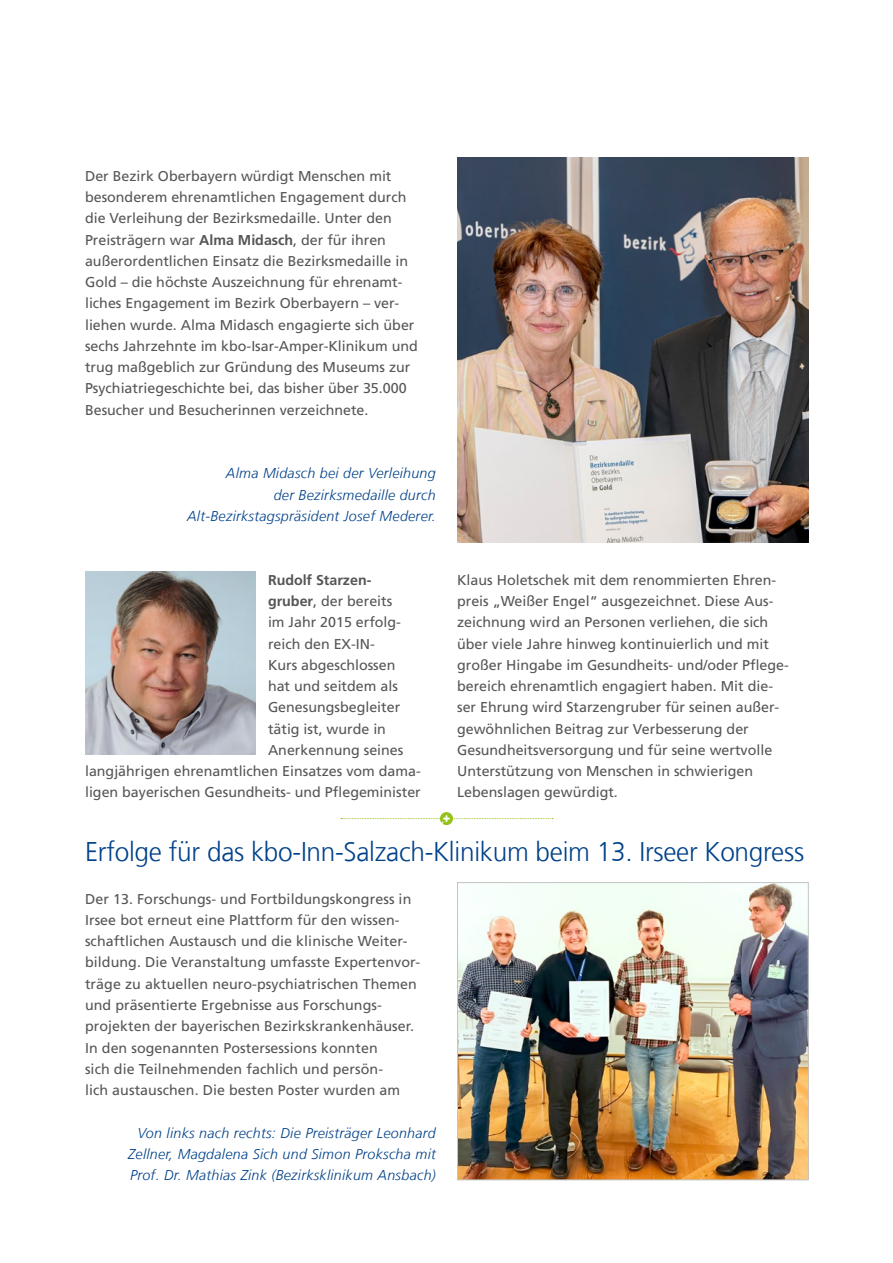
<style>
.page{position:relative;width:893px;height:1263px;background:#fff}
.page>*{position:absolute;margin:0;border:0;box-sizing:border-box;transform-origin:0 0}
.t1{font:300 27px "Frutiger LT Com";letter-spacing:-.01em;color:#004189}
.t2{font:14.25px/21.3px "Frutiger LT Com";color:#565656}
.t3{font:italic 300 14.25px/21.3px "Frutiger LT Com";letter-spacing:.02em;color:#004189;text-align:right}
.t4{font:700 14.25px "Frutiger LT Com";color:#565656}
.s1{font-weight:700}
</style>
<div class="page">
<img style="left:457px;top:157px;width:351px;height:385px">
<img style="left:85px;top:572px;width:170px;height:183px">
<img style="left:459px;top:884px;width:347px;height:294px">
<div style="left:457px;top:882px;width:351px;height:298px;border:1px solid #c3c4c4"></div>
<svg style="left:341px;top:812px;width:212px;height:13px"></svg>
<p class="t2" style="left:85px;top:165px;width:334px">Der Bezirk Oberbayern würdigt Menschen mit besonderem ehrenamtlichen Engagement durch die Verleihung der Bezirksmedaille. Unter den Preisträgern war <span class="s1">Alma Midasch</span>, der für ihren außerordentlichen Einsatz die Bezirksmedaille in Gold – die höchste Auszeichnung für ehrenamt&shy;liches Engagement im Bezirk Oberbayern – ver&shy;liehen wurde. Alma Midasch engagierte sich über sechs Jahrzehnte im kbo-Isar-Amper-Klinikum und trug maßgeblich zur Gründung des Museums zur Psychiatriegeschichte bei, das bisher über 35.000<br>Besucher und Besucherinnen verzeichnete.</p>
<p class="t3" style="left:187px;top:463px;width:250px">Alma Midasch bei der Verleihung<br>der Bezirksmedaille durch<br>Alt-Bezirkstagspräsident Josef Mederer.</p>
<p class="t4" style="left:268px;top:571px;width:104px">Rudolf Starzen-</p>
<p class="t2" style="left:268px;top:590px;width:126px"><span class="s1">gruber</span>, der bereits</p>
<p class="t2" style="left:268px;top:612px;width:135px">im Jahr 2015 erfolg-</p>
<p class="t2" style="left:268px;top:633px;width:108px">reich den EX-IN-</p>
<p class="t2" style="left:268px;top:654px;width:129px">Kurs abgeschlossen</p>
<p class="t2" style="left:268px;top:675px;width:131px">hat und seitdem als</p>
<p class="t2" style="left:268px;top:697px;width:134px">Genesungsbegleiter</p>
<p class="t2" style="left:268px;top:718px;width:119px">tätig ist, wurde in</p>
<p class="t2" style="left:268px;top:739px;width:137px">Anerkennung seines</p>
<p class="t2" style="left:85px;top:760px;width:337px">langjährigen ehrenamtlichen Einsatzes vom dama-</p>
<p class="t2" style="left:85px;top:782px;width:337px">ligen bayerischen Gesundheits- und Pflegeminister</p>
<p class="t2" style="left:457px;top:569px;width:333px">Klaus Holetschek mit dem renommierten Ehren&shy;preis „Weißer Engel“ ausgezeichnet. Diese Aus&shy;zeichnung wird an Personen verliehen, die sich über viele Jahre hinweg kontinuierlich und mit großer Hingabe im Gesundheits- und/oder Pflege&shy;bereich ehrenamtlich engagiert haben. Mit die&shy;ser Ehrung wird Starzengruber für seinen außer&shy;gewöhnlichen Beitrag zur Verbesserung der Gesundheitsversorgung und für seine wertvolle Unterstützung von Menschen in schwierigen Lebenslagen gewürdigt.</p>
<h1 class="t1" style="left:85px;top:836px;width:721px">Erfolge für das kbo-Inn-Salzach-Klinikum beim 13. Irseer Kongress</h1>
<p class="t2" style="left:85px;top:888px;width:337px">Der 13. Forschungs- und Fortbildungskongress in Irsee bot erneut eine Plattform für den wissen&shy;schaftlichen Austausch und die klinische Weiter&shy;bildung. Die Veranstaltung umfasste Expertenvor&shy;träge zu aktuellen neuro-psychiatrischen Themen und präsentierte Ergebnisse aus Forschungs&shy;projekten der bayerischen Bezirkskrankenhäuser.<br>In den sogenannten Postersessions konnten<br>sich die Teilnehmenden fachlich und persön-<br>lich austauschen. Die besten Poster wurden am</p>
<p class="t3" style="left:128px;top:1122px;width:309px;text-align:justify;text-indent:9px">Von links nach rechts: Die Preisträger Leonhard Zellner, Magdalena Sich und Simon Prokscha mit Prof. Dr. Mathias Zink (Bezirksklinikum Ansbach)</p>
</div>
